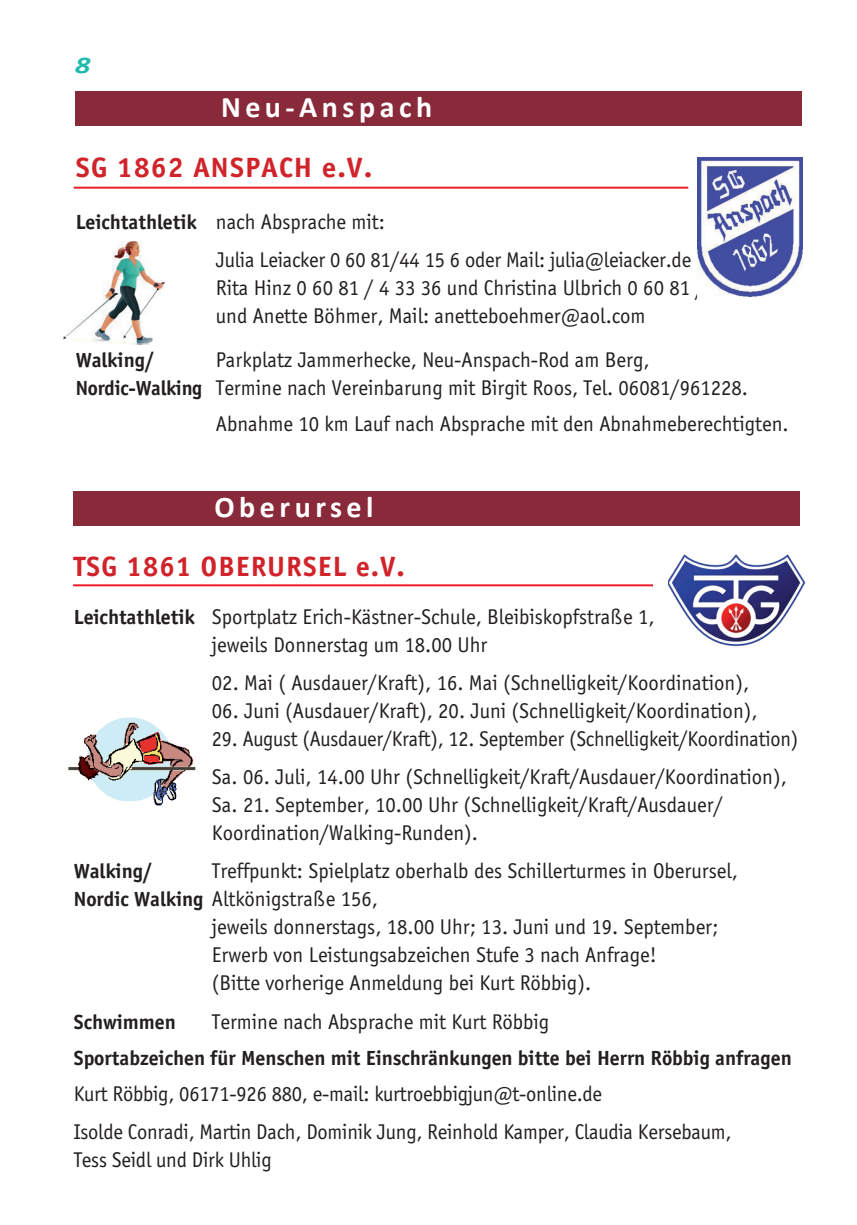
<style>
.page{position:relative;width:857px;height:1225px;background:#fff}
.page>*{position:absolute;margin:0;border:0;box-sizing:border-box;transform-origin:0 0}
.t1{font:700 30px "Sportiv";letter-spacing:.04em;color:#d1232a}
.t2{font:700 30px "Calibri";letter-spacing:.15em;color:#fff}
.t3{font:700 30px "Sportiv";letter-spacing:.04em;color:#d1232a;scale:1.04 1}
.t4{font:italic 700 24px "Calibri";color:#1dbbac;scale:1.25 1}
.t5{font:22px/28px "Sportiv";color:#231f20}
.t6{font:700 22px "Sportiv";color:#231f20}
.s1{font-weight:700}
</style>
<div class="page">
<div style="left:73px;top:491px;width:726px;height:34px;background:#882a3a"></div>
<img style="left:68px;top:717px;width:127px;height:88px">
<img style="left:668px;top:554px;width:138px;height:93px">
<hr style="left:73px;top:584px;width:579px;height:2px;background:#ee1c28">
<img style="left:63px;top:241px;width:101px;height:103px">
<div style="left:76px;top:92px;width:725px;height:34px;background:#882a3a"></div>
<img style="left:697px;top:157px;width:105px;height:140px">
<hr style="left:74px;top:187px;width:614px;height:2px;background:#ee1c28">
<p class="t4" style="left:75px;top:50px;width:14px">8</p>
<h1 class="t2" style="left:221px;top:88px;width:212px">Neu-Anspach</h1>
<h1 class="t3" style="left:76px;top:150px;width:286px">SG 1862 ANSPACH e.V.</h1>
<p class="t5" style="left:216px;top:203px;width:476px;line-height:38px;text-indent:-140px"><span class="s1">Leichtathletik</span> nach Absprache mit:<br>Julia Leiacker 0 60 81/44 15 6 oder Mail: julia@leiacker.de</p>
<p class="t5" style="left:216px;top:274px;width:568px">Rita Hinz 0 60 81 / 4 33 36 und Christina Ulbrich 0 60 81 / 94 47 30 und Anette Böhmer, Mail: anetteboehmer@aol.com</p>
<p class="t6" style="left:76px;top:347px;width:80px">Walking/</p>
<p class="t5" style="left:76px;top:346px;width:673px;text-indent:140px">Parkplatz Jammerhecke, Neu-Anspach-Rod am Berg,<br><span class="s1">Nordic-Walking</span> Termine nach Vereinbarung mit Birgit Roos, Tel. 06081/961228.</p>
<p class="t5" style="left:216px;top:410px;width:574px">Abnahme 10 km Lauf nach Absprache mit den Abnahmeberechtigten.</p>
<h1 class="t2" style="left:214px;top:488px;width:160px">Oberursel</h1>
<h1 class="t1" style="left:74px;top:549px;width:332px">TSG 1861 OBERURSEL e.V.</h1>
<p class="t5" style="left:212px;top:603px;width:444px;text-indent:-138px"><span class="s1">Leichtathletik</span> Sportplatz Erich-Kästner-Schule, Bleibiskopfstraße 1, jeweils Donnerstag um 18.00 Uhr</p>
<p class="t5" style="left:212px;top:669px;width:538px">02. Mai ( Ausdauer/Kraft), 16. Mai (Schnelligkeit/Koordination),</p>
<p class="t5" style="left:212px;top:697px;width:547px">06. Juni (Ausdauer/Kraft), 20. Juni (Schnelligkeit/Koordination),</p>
<p class="t5" style="left:212px;top:720px;width:587px;line-height:38px">29. August (Ausdauer/Kraft), 12. September (Schnelligkeit/Koordination)<br>Sa. 06. Juli, 14.00 Uhr (Schnelligkeit/Kraft/Ausdauer/Koordination),</p>
<p class="t5" style="left:212px;top:791px;width:512px">Sa. 21. September, 10.00 Uhr (Schnelligkeit/Kraft/Ausdauer/<br>Koordination/Walking-Runden).</p>
<p class="t6" style="left:74px;top:858px;width:80px">Walking/</p>
<p class="t5" style="left:212px;top:857px;width:527px">Treffpunkt: Spielplatz oberhalb des Schillerturmes in Oberursel,</p>
<p class="t5" style="left:74px;top:885px;width:305px"><span class="s1">Nordic Walking</span> Altkönigstraße 156,</p>
<p class="t5" style="left:212px;top:913px;width:507px">jeweils donnerstags, 18.00 Uhr; 13. Juni und 19. September;</p>
<p class="t5" style="left:212px;top:941px;width:446px">Erwerb von Leistungsabzeichen Stufe 3 nach Anfrage!</p>
<p class="t5" style="left:212px;top:969px;width:380px">(Bitte vorherige Anmeldung bei Kurt Röbbig).</p>
<p class="t6" style="left:74px;top:1008px;width:103px">Schwimmen</p>
<p class="t5" style="left:212px;top:1007px;width:339px">Termine nach Absprache mit Kurt Röbbig</p>
<p class="t6" style="left:74px;top:1044px;width:719px">Sportabzeichen für Menschen mit Einschränkungen bitte bei Herrn Röbbig anfragen</p>
<p class="t5" style="left:74px;top:1074px;width:659px;line-height:38px">Kurt Röbbig, 06171-926 880, e-mail: kurtroebbigjun@t-online.de<br>Isolde Conradi, Martin Dach, Dominik Jung, Reinhold Kamper, Claudia Kersebaum,</p>
<p class="t5" style="left:74px;top:1145px;width:199px">Tess Seidl und Dirk Uhlig</p>
</div>
